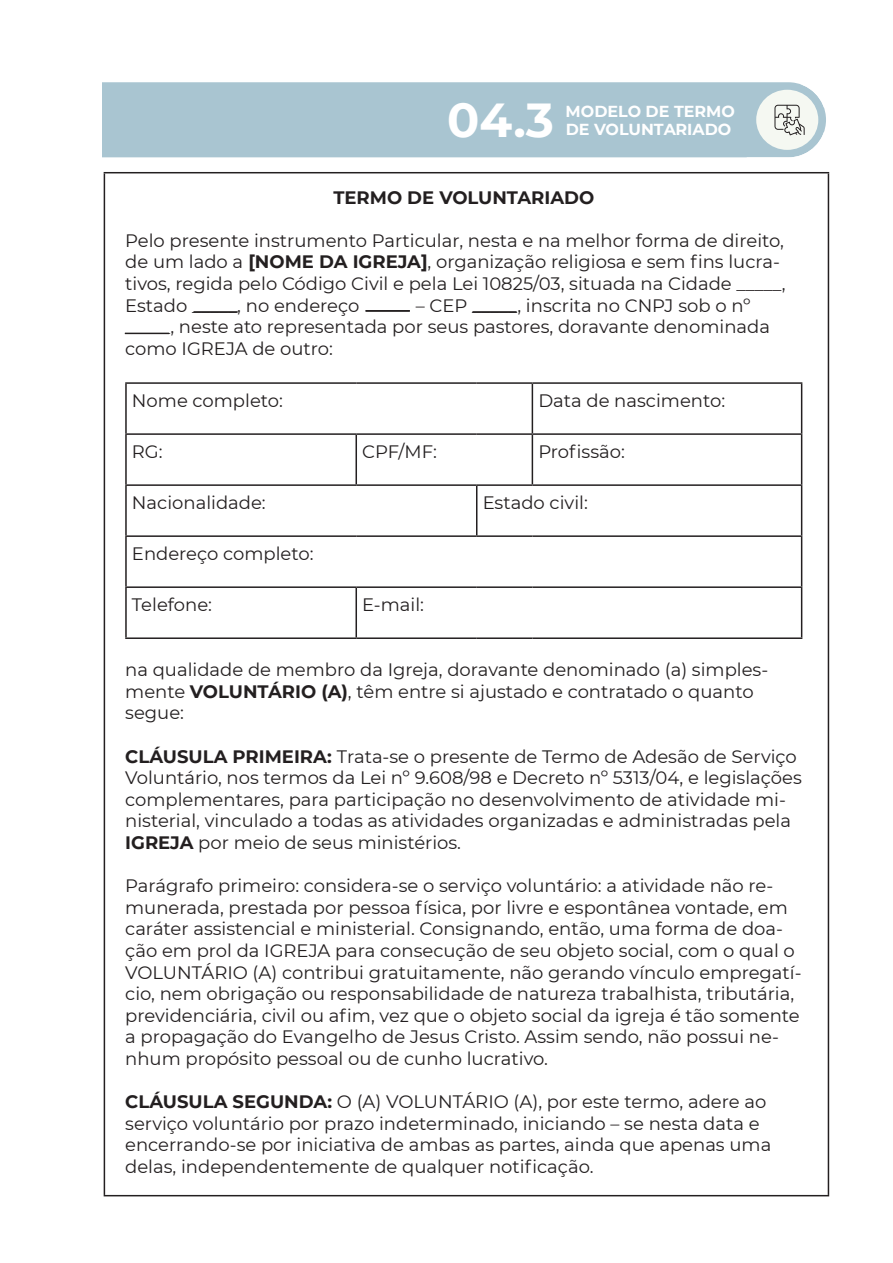
<style>
.page{position:relative;width:893px;height:1263px;background:#fff}
.page>*{position:absolute;margin:0;border:0;box-sizing:border-box;transform-origin:0 0}
.t1{font:700 47.55px "Montserrat";color:#fff}
.t2{font:18px/21.6px "Montserrat";color:#231f20}
.t3{font:700 18px "Montserrat";color:#231f20}
.t4{font:700 15.9px/18.6px "Montserrat";color:#fff}
.s1{font-weight:700}
</style>
<div class="page">
<hr style="left:472px;top:311px;width:45px;height:2px;background:#231f20">
<hr style="left:193px;top:311px;width:45px;height:2px;background:#231f20">
<hr style="left:125px;top:333px;width:44px;height:1px;background:#231f20">
<hr style="left:366px;top:310px;width:44px;height:2px;background:#231f20">
<div style="left:102px;top:82px;width:724px;height:75px;background:#a9c5d1"></div>
<img style="left:747px;top:84px;width:77px;height:74px">
<div style="left:756px;top:90px;width:62px;height:60px;background:#f5f8f2;border-radius:50%"></div>
<svg style="left:774px;top:105px;width:31px;height:30px"></svg>
<hr style="left:125px;top:382px;width:231px;height:2px;background:#231f20">
<hr style="left:125px;top:384px;width:2px;height:49px;background:#231f20">
<hr style="left:356px;top:382px;width:121px;height:2px;background:#231f20">
<hr style="left:477px;top:382px;width:55px;height:2px;background:#231f20">
<hr style="left:532px;top:382px;width:270px;height:2px;background:#231f20">
<hr style="left:532px;top:384px;width:1px;height:49px;background:#231f20">
<hr style="left:801px;top:384px;width:1px;height:49px;background:#231f20">
<hr style="left:125px;top:433px;width:231px;height:2px;background:#231f20">
<hr style="left:125px;top:435px;width:2px;height:49px;background:#231f20">
<hr style="left:356px;top:433px;width:121px;height:2px;background:#231f20">
<hr style="left:355px;top:435px;width:2px;height:49px;background:#231f20">
<hr style="left:477px;top:433px;width:55px;height:2px;background:#231f20">
<hr style="left:532px;top:433px;width:270px;height:2px;background:#231f20">
<hr style="left:532px;top:435px;width:1px;height:49px;background:#231f20">
<hr style="left:801px;top:435px;width:1px;height:49px;background:#231f20">
<hr style="left:125px;top:484px;width:231px;height:2px;background:#231f20">
<hr style="left:125px;top:486px;width:2px;height:49px;background:#231f20">
<hr style="left:356px;top:484px;width:121px;height:2px;background:#231f20">
<hr style="left:477px;top:484px;width:55px;height:2px;background:#231f20">
<hr style="left:476px;top:486px;width:1px;height:49px;background:#231f20">
<hr style="left:532px;top:484px;width:270px;height:2px;background:#231f20">
<hr style="left:801px;top:486px;width:1px;height:49px;background:#231f20">
<hr style="left:125px;top:535px;width:231px;height:2px;background:#231f20">
<hr style="left:125px;top:537px;width:2px;height:49px;background:#231f20">
<hr style="left:356px;top:535px;width:121px;height:2px;background:#231f20">
<hr style="left:477px;top:535px;width:55px;height:2px;background:#231f20">
<hr style="left:532px;top:535px;width:270px;height:2px;background:#231f20">
<hr style="left:801px;top:537px;width:1px;height:49px;background:#231f20">
<hr style="left:125px;top:586px;width:231px;height:2px;background:#231f20">
<hr style="left:125px;top:588px;width:2px;height:49px;background:#231f20">
<hr style="left:356px;top:586px;width:121px;height:2px;background:#231f20">
<hr style="left:355px;top:588px;width:2px;height:49px;background:#231f20">
<hr style="left:477px;top:586px;width:55px;height:2px;background:#231f20">
<hr style="left:532px;top:586px;width:270px;height:2px;background:#231f20">
<hr style="left:801px;top:588px;width:1px;height:49px;background:#231f20">
<hr style="left:125px;top:637px;width:231px;height:2px;background:#231f20">
<hr style="left:356px;top:637px;width:121px;height:2px;background:#231f20">
<hr style="left:477px;top:637px;width:55px;height:2px;background:#231f20">
<hr style="left:532px;top:637px;width:270px;height:2px;background:#231f20">
<hr style="left:104px;top:172px;width:725px;height:1px;background:#231f20">
<hr style="left:104px;top:173px;width:1px;height:1022px;background:#231f20">
<hr style="left:828px;top:173px;width:1px;height:1022px;background:#231f20">
<hr style="left:104px;top:1195px;width:725px;height:1px;background:#231f20">
<h1 class="t1" style="left:447px;top:85px;width:108px">04.3</h1>
<p class="t4" style="left:566px;top:101px;width:171px">MODELO DE TERMO<br>DE VOLUNTARIADO</p>
<p class="t3" style="left:333px;top:184px;width:262px">TERMO DE VOLUNTARIADO</p>
<p class="t2" style="left:125px;top:229px;width:662px">Pelo presente instrumento Particular, nesta e na melhor forma de direito, de um lado a <span class="s1">[NOME DA IGREJA]</span>, organização religiosa e sem fins lucra&shy;tivos, regida pelo Código Civil e pela Lei 10825/03, situada na Cidade _____, Estado _____, no endereço</p>
<p class="t2" style="left:125px;top:294px;width:646px;text-indent:291px">– CEP _____, inscrita no CNPJ sob o nº _____, neste ato representada por seus pastores, doravante denominada como IGREJA de outro:</p>
<p class="t2" style="left:132px;top:389px;width:152px">Nome completo:</p>
<p class="t2" style="left:538px;top:389px;width:188px">Data de nascimento:</p>
<p class="t2" style="left:132px;top:440px;width:32px">RG:</p>
<p class="t2" style="left:362px;top:440px;width:76px">CPF/MF:</p>
<p class="t2" style="left:538px;top:440px;width:88px">Profissão:</p>
<p class="t2" style="left:132px;top:491px;width:135px">Nacionalidade:</p>
<p class="t2" style="left:483px;top:491px;width:107px">Estado civil:</p>
<p class="t2" style="left:132px;top:542px;width:183px">Endereço completo:</p>
<p class="t2" style="left:132px;top:593px;width:82px">Telefone:</p>
<p class="t2" style="left:362px;top:593px;width:63px">E-mail:</p>
<p class="t2" style="left:125px;top:658px;width:645px">na qualidade de membro da Igreja, doravante denominado (a) simples&shy;mente <span class="s1">VOLUNTÁRIO (A)</span>, têm entre si ajustado e contratado o quanto segue:</p>
<p class="t2" style="left:125px;top:745px;width:678px"><span class="s1">CLÁUSULA PRIMEIRA:</span> Trata-se o presente de Termo de Adesão de Serviço Voluntário, nos termos da Lei nº 9.608/98 e Decreto nº 5313/04, e legislações complementares, para participação no desenvolvimento de atividade mi&shy;nisterial, vinculado a todas as atividades organizadas e administradas pela <span class="s1">IGREJA</span> por meio de seus ministérios.</p>
<p class="t2" style="left:125px;top:874px;width:678px">Parágrafo primeiro: considera-se o serviço voluntário: a atividade não re&shy;munerada, prestada por pessoa física, por livre e espontânea vontade, em caráter assistencial e ministerial. Consignando, então, uma forma de doa&shy;ção em prol da IGREJA para consecução de seu objeto social, com o qual o VOLUNTÁRIO (A) contribui gratuitamente, não gerando vínculo empregatí&shy;cio, nem obrigação ou responsabilidade de natureza trabalhista, tributária, previdenciária, civil ou afim, vez que o objeto social da igreja é tão somente a propagação do Evangelho de Jesus Cristo. Assim sendo, não possui ne&shy;nhum propósito pessoal ou de cunho lucrativo.</p>
<p class="t2" style="left:125px;top:1090px;width:648px"><span class="s1">CLÁUSULA SEGUNDA:</span> O (A) VOLUNTÁRIO (A), por este termo, adere ao serviço voluntário por prazo indeterminado, iniciando – se nesta data e encerrando-se por iniciativa de ambas as partes, ainda que apenas uma delas, independentemente de qualquer notificação.</p>
</div>
